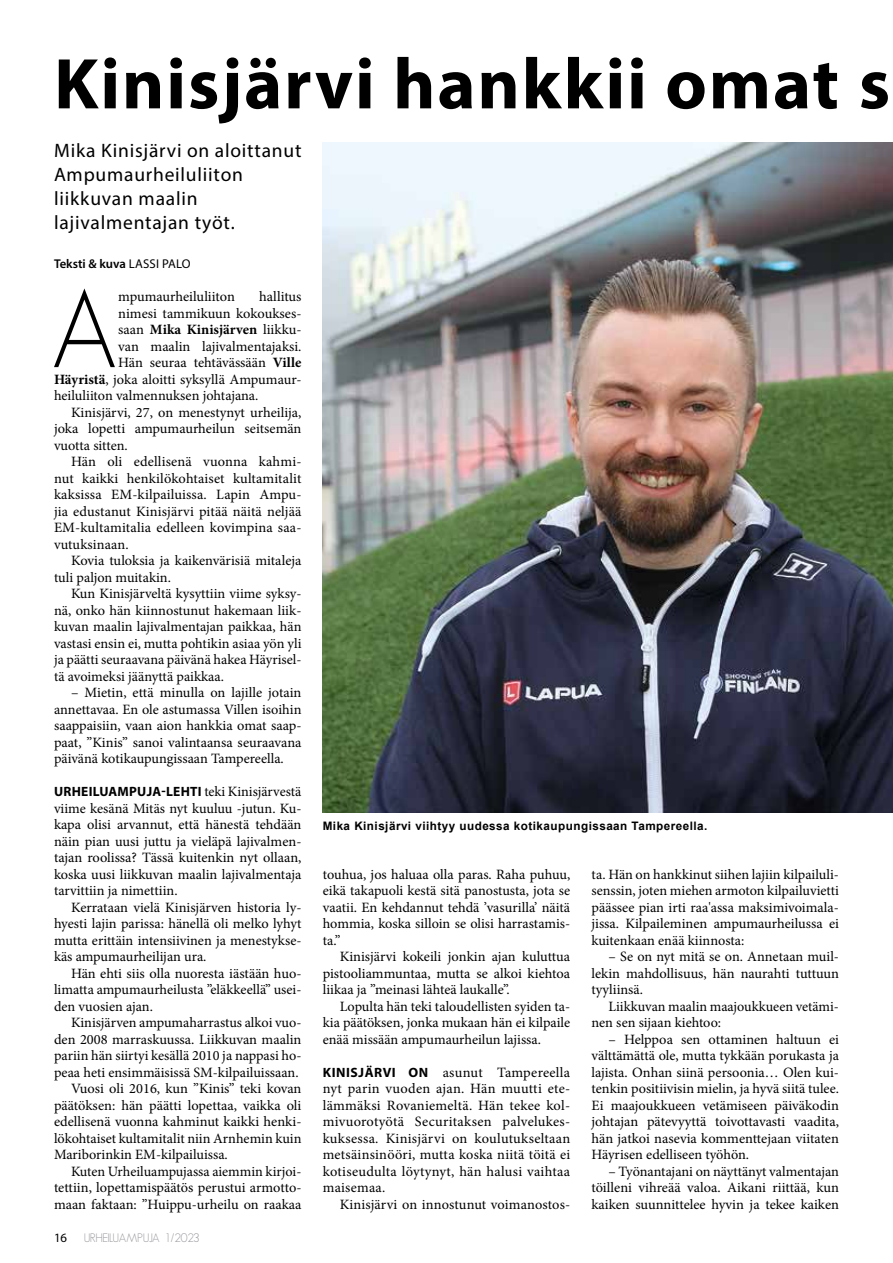
<style>
.page{position:relative;width:893px;height:1263px;background:#fff}
.page>*{position:absolute;margin:0;border:0;box-sizing:border-box;transform-origin:0 0}
.t1{font:300 106.65px "Geosans";color:#000}
.t2{font:700 72.45px "Myriad Pro";letter-spacing:.025em;color:#000}
.t3{font:19.5px/24px "Myriad Pro";letter-spacing:.04em;color:#000}
.t4{font:14.25px/16.5px "Minion Pro";color:#000;text-align:justify}
.t5{font:700 14.25px "Minion Pro";color:#000}
.t6{font:700 13.5px "Myriad Pro";letter-spacing:.02em;color:#000}
.t7{font:600 12.75px "Myriad Pro";color:#000}
.t8{font:12.75px "Myriad Pro";color:#000}
.t9{font:300 12px "Geosans";letter-spacing:-.03em;color:#93939a}
.t10{font:700 11.7px "Arial";letter-spacing:.04em;color:#000}
.s1{font-weight:400}
.s2{font-weight:700}
.s3{font-family:"Minion Pro";font-weight:400;font-size:14.25px}
.s4{font-family:"Myriad Pro";font-weight:700;font-size:13.5px}
</style>
<div class="page">
<img style="left:323px;top:143px;width:570px;height:670px">
<h2 class="t2" style="left:54px;top:37px;width:838px">Kinisjärvi hankkii omat s</h2>
<h3 class="t3" style="left:54px;top:138px;width:249px">Mika Kinisjärvi on aloittanut<br>Ampumaurheiluliiton liikkuvan maalin lajivalmentajan työt.</h3>
<p class="t7" style="left:54px;top:256px;width:138px">Teksti &amp; kuva <span class="s1">LASSI PALO</span></p>
<h1 class="t1" style="left:51px;top:271px;width:69px">A</h1>
<p class="t4" style="left:118px;top:288px;width:118px">mpumaurheiluliiton</p>
<p class="t4" style="left:259px;top:288px;width:44px">hallitus</p>
<p class="t4" style="left:118px;top:305px;width:185px">nimesi tammikuun kokoukses-</p>
<p class="t5" style="left:118px;top:319px;width:185px"><span class="s1">saan</span> Mika Kinisjärven <span class="s1">liikku-</span></p>
<p class="t4" style="left:118px;top:338px;width:185px">van maalin lajivalmentajaksi.</p>
<p class="t4" style="left:118px;top:354px;width:185px">Hän seuraa tehtävässään <span class="s2">Ville</span></p>
<p class="t4" style="left:54px;top:371px;width:249px"><span class="s2">Häyristä</span>, joka aloitti syksyllä Ampumaur-</p>
<p class="t4" style="left:54px;top:387px;width:206px">heiluliiton valmennuksen johtajana.</p>
<p class="t4" style="left:71px;top:404px;width:232px">Kinisjärvi, 27, on menestynyt urheilija,</p>
<p class="t4" style="left:54px;top:420px;width:249px">joka lopetti ampumaurheilun seitsemän</p>
<p class="t4" style="left:54px;top:437px;width:75px">vuotta sitten.</p>
<p class="t4" style="left:71px;top:453px;width:232px">Hän oli edellisenä vuonna kahmi-</p>
<p class="t4" style="left:54px;top:470px;width:249px">nut kaikki henkilökohtaiset kultamitalit</p>
<p class="t4" style="left:54px;top:486px;width:249px">kaksissa EM-kilpailuissa. Lapin Ampu-</p>
<p class="t4" style="left:54px;top:503px;width:249px">jia edustanut Kinisjärvi pitää näitä neljää</p>
<p class="t4" style="left:54px;top:519px;width:249px">EM-kultamitalia edelleen kovimpina saa-</p>
<p class="t4" style="left:54px;top:536px;width:76px">vutuksinaan.</p>
<p class="t4" style="left:71px;top:552px;width:232px">Kovia tuloksia ja kaikenvärisiä mitaleja</p>
<p class="t4" style="left:54px;top:569px;width:119px">tuli paljon muitakin.</p>
<p class="t4" style="left:71px;top:585px;width:232px">Kun Kinisjärveltä kysyttiin viime syksy-</p>
<p class="t4" style="left:54px;top:602px;width:249px">nä, onko hän kiinnostunut hakemaan liik-</p>
<p class="t4" style="left:54px;top:618px;width:249px">kuvan maalin lajivalmentajan paikkaa, hän</p>
<p class="t4" style="left:54px;top:635px;width:249px">vastasi ensin ei, mutta pohtikin asiaa yön yli</p>
<p class="t4" style="left:54px;top:651px;width:249px">ja päätti seuraavana päivänä hakea Häyrisel-</p>
<p class="t4" style="left:54px;top:668px;width:172px">tä avoimeksi jäänyttä paikkaa.</p>
<p class="t4" style="left:54px;top:684px;width:249px;text-indent:17px">– Mietin, että minulla on lajille jotain annettavaa. En ole astumassa Villen isoihin saappaisiin, vaan aion hankkia omat saap&shy;paat, ”Kinis” sanoi valintaansa seuraavana päivänä kotikaupungissaan Tampereella.</p>
<p class="t6" style="left:54px;top:783px;width:249px">URHEILUAMPUJA-LEHTI <span class="s3">teki Kinisjärvestä</span></p>
<p class="t4" style="left:54px;top:800px;width:249px">viime kesänä Mitäs nyt kuuluu -jutun. Ku&shy;kapa olisi arvannut, että hänestä tehdään näin pian uusi juttu ja vieläpä lajivalmen&shy;tajan roolissa? Tässä kuitenkin nyt ollaan, koska uusi liikkuvan maalin lajivalmentaja tarvittiin ja nimettiin.</p>
<p class="t4" style="left:54px;top:899px;width:249px;text-indent:17px">Kerrataan vielä Kinisjärven historia ly&shy;hyesti lajin parissa: hänellä oli melko lyhyt mutta erittäin intensiivinen ja menestykse&shy;käs ampumaurheilijan ura.</p>
<p class="t4" style="left:54px;top:965px;width:249px;text-indent:17px">Hän ehti siis olla nuoresta iästään huo&shy;limatta ampumaurheilusta ”eläkkeellä” usei&shy;den vuosien ajan.</p>
<p class="t4" style="left:71px;top:1014px;width:232px">Kinisjärven ampumaharrastus alkoi vuo-</p>
<p class="t4" style="left:54px;top:1031px;width:249px">den 2008 marraskuussa. Liikkuvan maalin</p>
<p class="t4" style="left:54px;top:1047px;width:249px">pariin hän siirtyi kesällä 2010 ja nappasi ho-</p>
<p class="t4" style="left:54px;top:1064px;width:246px">peaa heti ensimmäisissä SM-kilpailuissaan.</p>
<p class="t4" style="left:71px;top:1080px;width:232px">Vuosi oli 2016, kun ”Kinis” teki kovan</p>
<p class="t4" style="left:54px;top:1097px;width:249px">päätöksen: hän päätti lopettaa, vaikka oli</p>
<p class="t4" style="left:54px;top:1113px;width:249px">edellisenä vuonna kahminut kaikki henki-</p>
<p class="t4" style="left:54px;top:1130px;width:249px">lökohtaiset kultamitalit niin Arnhemin kuin</p>
<p class="t4" style="left:54px;top:1146px;width:175px">Mariborinkin EM-kilpailuissa.</p>
<p class="t4" style="left:71px;top:1163px;width:232px">Kuten Urheiluampujassa aiemmin kirjoi-</p>
<p class="t4" style="left:54px;top:1179px;width:249px">tettiin, lopettamispäätös perustui armotto-</p>
<p class="t4" style="left:54px;top:1196px;width:249px">maan faktaan: ”Huippu-urheilu on raakaa</p>
<p class="t8" style="left:54px;top:1230px;width:15px">16</p>
<p class="t9" style="left:84px;top:1231px;width:117px">URHEILUAMPUJA 1/2023</p>
<p class="t10" style="left:323px;top:818px;width:386px">Mika Kinisjärvi viihtyy uudessa kotikaupungissaan Tampereella.</p>
<p class="t4" style="left:323px;top:866px;width:249px">touhua, jos haluaa olla paras. Raha puhuu, eikä takapuoli kestä sitä panostusta, jota se vaatii. En kehdannut tehdä ’vasurilla’ näitä hommia, koska silloin se olisi harrastamis&shy;ta.”</p>
<p class="t4" style="left:323px;top:948px;width:249px;text-indent:17px">Kinisjärvi kokeili jonkin ajan kuluttua pistooliammuntaa, mutta se alkoi kiehtoa liikaa ja ”meinasi lähteä laukalle”.</p>
<p class="t4" style="left:323px;top:998px;width:249px;text-indent:17px">Lopulta hän teki taloudellisten syiden ta&shy;kia päätöksen, jonka mukaan hän ei kilpaile enää missään ampumaurheilun lajissa.</p>
<p class="t4" style="left:323px;top:1064px;width:249px"><span class="s4">KINISJÄRVI ON</span> asunut Tampereella nyt parin vuoden ajan. Hän muutti ete&shy;lämmäksi Rovaniemeltä. Hän tekee kol&shy;mivuorotyötä Securitaksen palvelukes&shy;kuksessa. Kinisjärvi on koulutukseltaan metsäinsinööri, mutta koska niitä töitä ei kotiseudulta löytynyt, hän halusi vaihtaa maisemaa.</p>
<p class="t4" style="left:340px;top:1196px;width:232px">Kinisjärvi on innostunut voimanostos-</p>
<p class="t4" style="left:591px;top:866px;width:249px">ta. Hän on hankkinut siihen lajiin kilpailuli&shy;senssin, joten miehen armoton kilpailuvietti päässee pian irti raa'assa maksimivoimala&shy;jissa. Kilpaileminen ampumaurheilussa ei kuitenkaan enää kiinnosta:</p>
<p class="t4" style="left:591px;top:948px;width:249px;text-indent:17px">– Se on nyt mitä se on. Annetaan muil&shy;lekin mahdollisuus, hän naurahti tuttuun tyyliinsä.</p>
<p class="t4" style="left:591px;top:998px;width:249px;text-indent:17px">Liikkuvan maalin maajoukkueen vetämi&shy;nen sen sijaan kiehtoo:</p>
<p class="t4" style="left:591px;top:1031px;width:249px;text-indent:17px">– Helppoa sen ottaminen haltuun ei välttämättä ole, mutta tykkään porukasta ja lajista. Onhan siinä persoonia… Olen kui&shy;tenkin positiivisin mielin, ja hyvä siitä tulee.<br>Ei maajoukkueen vetämiseen päiväkodin johtajan pätevyyttä toivottavasti vaadita, hän jatkoi nasevia kommenttejaan viitaten Häyrisen edelliseen työhön.</p>
<p class="t4" style="left:591px;top:1163px;width:249px;text-indent:17px">– Työnantajani on näyttänyt valmentajan töilleni vihreää valoa. Aikani riittää, kun kaiken suunnittelee hyvin ja tekee kaiken</p>
</div>
